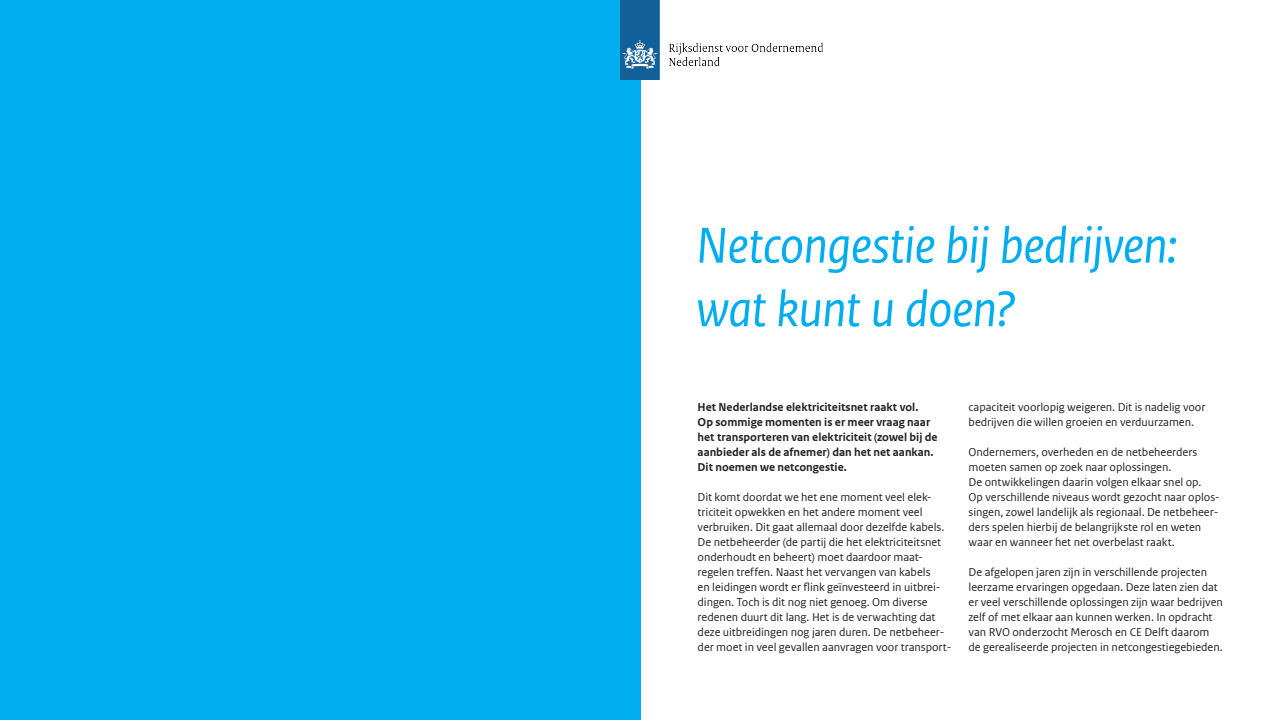
<style>
.page{position:relative;width:1280px;height:720px;background:#fff}
.page>*{position:absolute;margin:0;border:0;box-sizing:border-box;transform-origin:0 0}
.t1{font:italic 53px/63.6px "Rijksoverheid Sans Web Text";letter-spacing:-.015em;color:#00aeef}
.t2{font:12px/15px "Rijksoverheid Sans Web Text";letter-spacing:-.005em;color:#231f20}
.t3{font:700 12px/15px "Rijksoverheid Sans Web Text";color:#231f20}
</style>
<div class="page">
<div style="left:0;top:0;width:640px;height:720px;background:#00aeef"></div>
<img style="left:621px;top:0;width:202px;height:79px">
<h1 class="t1" style="left:696px;top:214px;width:483px">Netcongestie bij bedrijven: wat kunt u doen?</h1>
<p class="t3" style="left:698px;top:400px;width:242px">Het Nederlandse elektriciteitsnet raakt vol.<br>Op sommige momenten is er meer vraag naar het transporteren van elektriciteit (zowel bij de aanbieder als de afnemer) dan het net aankan.<br>Dit noemen we netcongestie.</p>
<p class="t2" style="left:698px;top:490px;width:255px">Dit komt doordat we het ene moment veel elek&shy;triciteit opwekken en het andere moment veel verbruiken. Dit gaat allemaal door dezelfde kabels.<br>De netbeheerder (de partij die het elektriciteitsnet onderhoudt en beheert) moet daardoor maat&shy;regelen treffen. Naast het vervangen van kabels<br>en leidingen wordt er flink geïnvesteerd in uitbrei&shy;dingen. Toch is dit nog niet genoeg. Om diverse redenen duurt dit lang. Het is de verwachting dat deze uitbreidingen nog jaren duren. De netbeheer&shy;der moet in veel gevallen aanvragen voor transport-</p>
<p class="t2" style="left:969px;top:400px;width:238px">capaciteit voorlopig weigeren. Dit is nadelig voor bedrijven die willen groeien en verduurzamen.</p>
<p class="t2" style="left:969px;top:445px;width:253px">Ondernemers, overheden en de netbeheerders moeten samen op zoek naar oplossingen.<br>De ontwikkelingen daarin volgen elkaar snel op.<br>Op verschillende niveaus wordt gezocht naar oplos&shy;singen, zowel landelijk als regionaal. De netbeheer&shy;ders spelen hierbij de belangrijkste rol en weten waar en wanneer het net overbelast raakt.</p>
<p class="t2" style="left:969px;top:565px;width:256px">De afgelopen jaren zijn in verschillende projecten leerzame ervaringen opgedaan. Deze laten zien dat er veel verschillende oplossingen zijn waar bedrijven zelf of met elkaar aan kunnen werken. In opdracht van RVO onderzocht Merosch en CE Delft daarom de gerealiseerde projecten in netcongestiegebieden.</p>
</div>
